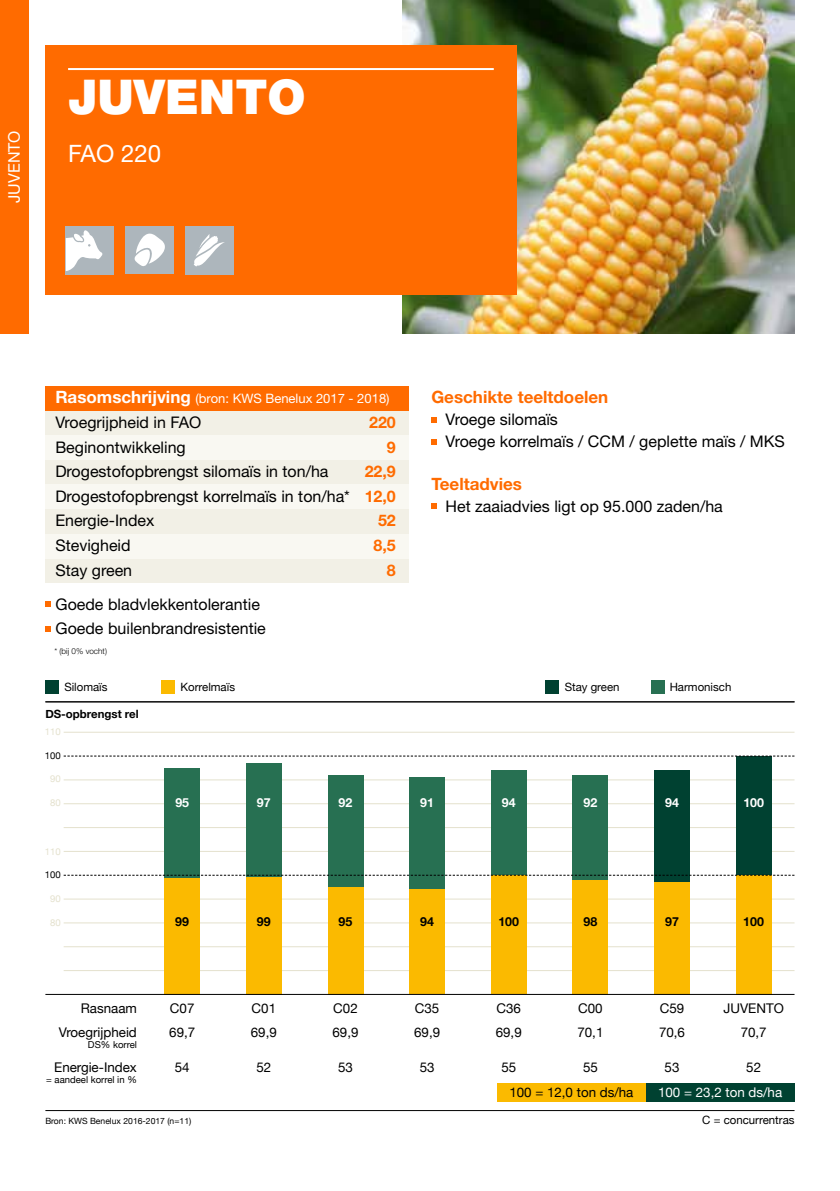
<style>
.page{position:relative;width:840px;height:1191px;background:#fff}
.page>*{position:absolute;margin:0;border:0;box-sizing:border-box;transform-origin:0 0}
.t1{font:900 48px "Helvetica Neue LT Std";color:#fff}
.t2{font:24px "Helvetica Neue LT Std";color:#fff}
.t3{font:700 17px "Helvetica Neue LT Std";color:#ff6b00}
.t4{font:16px/24.6px "Helvetica Neue LT Std";color:#000}
.t5{font:700 16px "Helvetica Neue LT Std";color:#ff6b00}
.t6{font:16px "Helvetica Neue LT Std";color:#fff}
.t7{font:13.4px/23.6px "Helvetica Neue";color:#000}
.t8{font:13.4px "Helvetica Neue";color:#fff}
.t9{font:13px "Helvetica Neue LT Std";color:#fff}
.t10{font:700 12.4px "Helvetica Neue";color:#000}
.t11{font:700 12.4px "Helvetica Neue";color:#fff}
.t12{font:11.4px "Helvetica Neue";color:#000}
.t13{font:700 11.4px "Helvetica Neue";color:#000}
.t14{font:9.6px "Helvetica Neue";color:#000}
.t15{font:9.6px "Helvetica Neue";color:#e4e1cd}
.t16{font:8.6px "Helvetica Neue";color:#000}
.t17{font:300 8.2px "Helvetica Neue LT Std";color:#000}
.s1{font-weight:700;font-size:17px}
.s2{font-weight:700;color:#ff6b00}
</style>
<div class="page">
<div style="left:0;top:0;width:28px;height:333px;background:#ff6b00"></div>
<img style="left:403px;top:0;width:391px;height:333px">
<div style="left:45px;top:45px;width:471px;height:250px;background:#ff6b00"></div>
<hr style="left:68px;top:68px;width:425px;height:2px;background:#fff">
<div style="left:66px;top:226px;width:48px;height:48px;background:#adb6bc"></div>
<svg style="left:66px;top:230px;width:37px;height:41px"></svg>
<div style="left:125px;top:226px;width:48px;height:48px;background:#adb6bc"></div>
<svg style="left:134px;top:233px;width:31px;height:33px"></svg>
<hr style="left:64px;top:970px;width:730px;height:1px;background:#e4e1cd">
<hr style="left:64px;top:946px;width:730px;height:1px;background:#e4e1cd">
<hr style="left:64px;top:922px;width:730px;height:1px;background:#e4e1cd">
<hr style="left:64px;top:898px;width:730px;height:1px;background:#e4e1cd">
<hr style="left:64px;top:851px;width:730px;height:1px;background:#e4e1cd">
<hr style="left:64px;top:827px;width:730px;height:1px;background:#e4e1cd">
<hr style="left:64px;top:803px;width:730px;height:1px;background:#e4e1cd">
<hr style="left:64px;top:779px;width:730px;height:1px;background:#e4e1cd">
<hr style="left:64px;top:732px;width:730px;height:1px;background:#e4e1cd">
<hr style="left:45px;top:1110px;width:749px;height:1px;background:#000">
<div style="left:496px;top:1082px;width:149px;height:19px;background:#fbba00"></div>
<div style="left:645px;top:1082px;width:149px;height:19px;background:#004131"></div>
<div style="left:164px;top:768px;width:36px;height:226px;background:#277052"></div>
<div style="left:246px;top:763px;width:35px;height:231px;background:#277052"></div>
<div style="left:328px;top:775px;width:35px;height:219px;background:#277052"></div>
<div style="left:409px;top:777px;width:35px;height:217px;background:#277052"></div>
<div style="left:491px;top:770px;width:35px;height:224px;background:#277052"></div>
<div style="left:572px;top:775px;width:35px;height:219px;background:#277052"></div>
<div style="left:654px;top:770px;width:35px;height:224px;background:#004131"></div>
<div style="left:735px;top:756px;width:35px;height:238px;background:#004131"></div>
<div style="left:164px;top:877px;width:36px;height:117px;background:#fbba00"></div>
<div style="left:246px;top:877px;width:35px;height:117px;background:#fbba00"></div>
<div style="left:328px;top:887px;width:35px;height:107px;background:#fbba00"></div>
<div style="left:409px;top:889px;width:35px;height:105px;background:#fbba00"></div>
<div style="left:491px;top:875px;width:35px;height:119px;background:#fbba00"></div>
<div style="left:572px;top:880px;width:35px;height:114px;background:#fbba00"></div>
<div style="left:654px;top:882px;width:35px;height:112px;background:#fbba00"></div>
<div style="left:735px;top:875px;width:35px;height:119px;background:#fbba00"></div>
<hr style="left:45px;top:994px;width:749px;height:1px;background:#000">
<svg style="left:64px;top:875px;width:730px;height:1px"></svg>
<svg style="left:64px;top:755px;width:730px;height:1px"></svg>
<div style="left:45px;top:680px;width:14px;height:14px;background:#004131"></div>
<div style="left:545px;top:680px;width:14px;height:14px;background:#004131"></div>
<div style="left:161px;top:680px;width:14px;height:14px;background:#fbba00"></div>
<div style="left:650px;top:680px;width:14px;height:14px;background:#277052"></div>
<hr style="left:45px;top:701px;width:749px;height:1px;background:#000">
<div style="left:185px;top:226px;width:48px;height:48px;background:#adb6bc"></div>
<svg style="left:194px;top:234px;width:31px;height:32px"></svg>
<svg style="left:431px;top:417px;width:6px;height:5px"></svg>
<svg style="left:431px;top:439px;width:6px;height:5px"></svg>
<svg style="left:431px;top:503px;width:6px;height:6px"></svg>
<div style="left:45px;top:386px;width:363px;height:25px;background:#ff6b00"></div>
<div style="left:45px;top:411px;width:363px;height:24px;background:#f2f0e6"></div>
<div style="left:45px;top:460px;width:363px;height:24px;background:#f2f0e6"></div>
<div style="left:45px;top:509px;width:363px;height:25px;background:#f2f0e6"></div>
<div style="left:45px;top:558px;width:363px;height:25px;background:#f2f0e6"></div>
<div style="left:45px;top:435px;width:363px;height:25px;background:#f9f8f2"></div>
<div style="left:45px;top:484px;width:363px;height:25px;background:#f9f8f2"></div>
<div style="left:45px;top:534px;width:363px;height:24px;background:#f9f8f2"></div>
<svg style="left:45px;top:601px;width:6px;height:6px"></svg>
<svg style="left:45px;top:626px;width:6px;height:5px"></svg>
<p class="t6" style="left:5px;top:203px;width:74px;rotate:-90deg">JUVENTO</p>
<h1 class="t1" style="left:68px;top:68px;width:239px">JUVENTO</h1>
<h2 class="t2" style="left:68px;top:139px;width:94px">FAO 220</h2>
<p class="t9" style="left:55px;top:391px;width:335px"><span class="s1">Rasomschrijving</span> (bron: KWS Benelux 2017 - 2018)</p>
<p class="t4" style="left:55px;top:410px;width:147px">Vroegrijpheid in FAO</p>
<p class="t5" style="left:369px;top:412px;width:28px">220</p>
<p class="t4" style="left:55px;top:434px;width:132px">Beginontwikkeling</p>
<p class="t5" style="left:387px;top:437px;width:10px">9</p>
<p class="t4" style="left:55px;top:459px;width:274px">Drogestofopbrengst silomaïs in ton/ha</p>
<p class="t4" style="left:55px;top:459px;width:342px;text-align:justify;text-indent:309px"><span class="s2">22,9<br></span>Drogestofopbrengst korrelmaïs in ton/ha* <span class="s2">12,0<br></span>Energie-Index</p>
<p class="t5" style="left:378px;top:511px;width:19px">52</p>
<p class="t4" style="left:55px;top:533px;width:77px">Stevigheid</p>
<p class="t5" style="left:373px;top:535px;width:24px">8,5</p>
<p class="t4" style="left:55px;top:557px;width:78px">Stay green</p>
<p class="t5" style="left:387px;top:560px;width:10px">8</p>
<p class="t4" style="left:55px;top:591px;width:212px">Goede bladvlekkentolerantie<br>Goede builenbrandresistentie</p>
<p class="t17" style="left:54px;top:646px;width:54px">* (bij 0% vocht)</p>
<p class="t3" style="left:431px;top:387px;width:178px">Geschikte teeltdoelen</p>
<p class="t4" style="left:445px;top:408px;width:341px;line-height:22px">Vroege silomaïs<br>Vroege korrelmaïs / CCM / geplette maïs / MKS</p>
<p class="t3" style="left:431px;top:473px;width:92px">Teeltadvies</p>
<p class="t4" style="left:445px;top:494px;width:279px">Het zaaiadvies ligt op 95.000 zaden/ha</p>
<p class="t12" style="left:64px;top:679px;width:45px">Silomaïs</p>
<p class="t12" style="left:180px;top:679px;width:56px">Korrelmaïs</p>
<p class="t12" style="left:564px;top:679px;width:56px">Stay green</p>
<p class="t12" style="left:669px;top:679px;width:63px">Harmonisch</p>
<p class="t13" style="left:45px;top:704px;width:95px">DS-opbrengst rel</p>
<p class="t15" style="left:45px;top:724px;width:17px">110</p>
<p class="t14" style="left:45px;top:748px;width:17px">100</p>
<p class="t15" style="left:50px;top:772px;width:12px">90</p>
<p class="t15" style="left:50px;top:796px;width:12px">80</p>
<p class="t15" style="left:45px;top:844px;width:17px">110</p>
<p class="t14" style="left:45px;top:868px;width:17px">100</p>
<p class="t15" style="left:50px;top:892px;width:12px">90</p>
<p class="t15" style="left:50px;top:915px;width:12px">80</p>
<p class="t7" style="left:59px;top:997px;width:80px;text-align:right">Rasnaam<br>Vroegrijpheid</p>
<p class="t14" style="left:88px;top:1038px;width:50px">DS% korrel</p>
<p class="t7" style="left:54px;top:1056px;width:84px">Energie-Index</p>
<p class="t14" style="left:46px;top:1073px;width:92px">= aandeel korrel in %</p>
<p class="t11" style="left:175px;top:792px;width:15px">95</p>
<p class="t11" style="left:257px;top:792px;width:15px">97</p>
<p class="t11" style="left:338px;top:792px;width:15px">92</p>
<p class="t11" style="left:420px;top:792px;width:15px">91</p>
<p class="t11" style="left:501px;top:792px;width:15px">94</p>
<p class="t11" style="left:583px;top:792px;width:15px">92</p>
<p class="t11" style="left:664px;top:792px;width:15px">94</p>
<p class="t11" style="left:743px;top:792px;width:22px">100</p>
<p class="t10" style="left:175px;top:911px;width:15px">99</p>
<p class="t10" style="left:257px;top:911px;width:15px">99</p>
<p class="t10" style="left:338px;top:911px;width:15px">95</p>
<p class="t10" style="left:420px;top:911px;width:15px">94</p>
<p class="t10" style="left:498px;top:911px;width:22px">100</p>
<p class="t10" style="left:583px;top:911px;width:15px">98</p>
<p class="t10" style="left:664px;top:911px;width:15px">97</p>
<p class="t10" style="left:742px;top:911px;width:22px">100</p>
<p class="t7" style="left:169px;top:997px;width:27px">C07<br>69,7</p>
<p class="t7" style="left:175px;top:1056px;width:16px">54</p>
<p class="t7" style="left:251px;top:997px;width:27px">C01<br>69,9</p>
<p class="t7" style="left:256px;top:1056px;width:16px">52</p>
<p class="t7" style="left:332px;top:997px;width:27px">C02<br>69,9</p>
<p class="t7" style="left:338px;top:1056px;width:16px">53</p>
<p class="t7" style="left:414px;top:997px;width:27px">C35<br>69,9</p>
<p class="t7" style="left:419px;top:1056px;width:16px">53</p>
<p class="t7" style="left:495px;top:997px;width:27px">C36<br>69,9</p>
<p class="t7" style="left:501px;top:1056px;width:16px">55</p>
<p class="t7" style="left:577px;top:997px;width:27px">C00<br>70,1</p>
<p class="t7" style="left:582px;top:1056px;width:16px">55</p>
<p class="t7" style="left:658px;top:997px;width:27px">C59<br>70,6</p>
<p class="t7" style="left:664px;top:1056px;width:16px">53</p>
<p class="t7" style="left:723px;top:997px;width:62px;text-align:center">JUVENTO<br>70,7</p>
<p class="t7" style="left:745px;top:1056px;width:16px">52</p>
<p class="t7" style="left:509px;top:1080px;width:125px">100 = 12,0 ton ds/ha</p>
<p class="t8" style="left:657px;top:1082px;width:125px">100 = 23,2 ton ds/ha</p>
<p class="t16" style="left:45px;top:1115px;width:147px">Bron: KWS Benelux 2016-2017 (n=11)</p>
<p class="t12" style="left:701px;top:1112px;width:94px">C = concurrentras</p>
</div>
